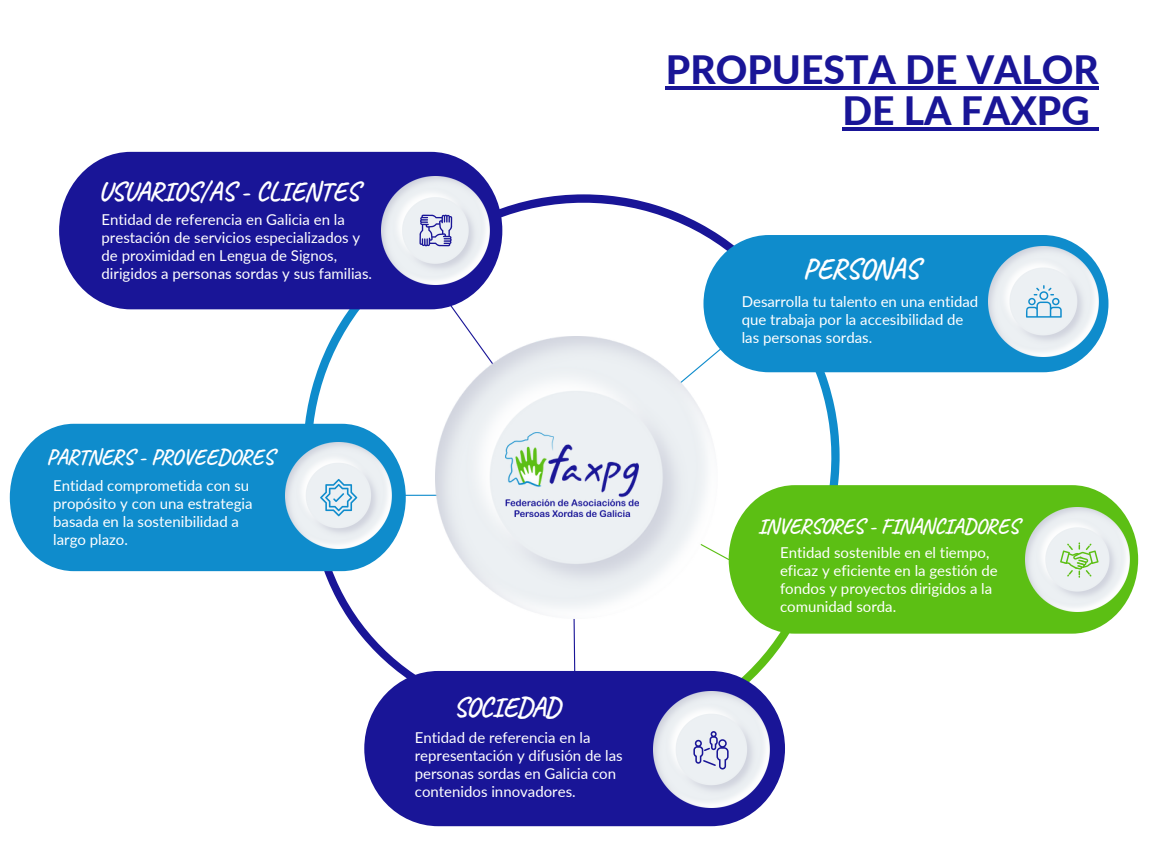
<style>
.page{position:relative;width:1152px;height:864px;background:#fff}
.page>*{position:absolute;margin:0;border:0;box-sizing:border-box;transform-origin:0 0}
.t1{font:800 39px/40.5px "Lato";color:#191597;text-align:right}
.t2{font:700 28.2px "Caveat";color:#fff}
.t3{font:700 27px "Caveat";letter-spacing:-.025em;color:#fff}
.t4{font:700 26.1px "Caveat";color:#fff}
.t5{font:700 21.45px "Caveat";color:#fff}
.t6{font:700 20.85px "Caveat";color:#fff}
.t7{font:15px/18px "Lato";color:#fff}
</style>
<div class="page">
<svg style="left:718px;top:561px;width:71px;height:209px"></svg>
<svg style="left:409px;top:151px;width:347px;height:186px"></svg>
<svg style="left:213px;top:239px;width:310px;height:253px"></svg>
<svg style="left:310px;top:492px;width:126px;height:212px"></svg>
<hr style="left:391px;top:495px;width:115px;height:1px;background:#0f8ccc">
<svg style="left:573px;top:619px;width:3px;height:52px"></svg>
<div style="left:364px;top:671px;width:421px;height:155px;background:#191597;border-radius:76px"></div>
<svg style="left:729px;top:485px;width:409px;height:149px;background:#67c324"></svg>
<svg style="left:59px;top:152px;width:443px;height:157px;background:#28249e"></svg>
<div style="left:703px;top:235px;width:405px;height:137px;background:#0f8ccc;border-radius:67px"></div>
<svg style="left:575px;top:319px;width:288px;height:184px"></svg>
<img style="left:989px;top:246px;width:110px;height:111px">
<svg style="left:434px;top:283px;width:110px;height:151px"></svg>
<svg style="left:717px;top:509px;width:13px;height:52px"></svg>
<img style="left:436px;top:337px;width:281px;height:276px">
<svg style="left:1026px;top:285px;width:36px;height:33px"></svg>
<img style="left:1026px;top:508px;width:104px;height:104px">
<svg style="left:1060px;top:542px;width:39px;height:36px"></svg>
<img style="left:382px;top:177px;width:108px;height:108px">
<svg style="left:419px;top:215px;width:33px;height:31px"></svg>
<img style="left:653px;top:691px;width:117px;height:117px">
<svg style="left:693px;top:731px;width:36px;height:39px"></svg>
<img style="left:506px;top:432px;width:133px;height:85px">
<svg style="left:10px;top:424px;width:396px;height:147px;background:#2395d0"></svg>
<img style="left:285px;top:443px;width:106px;height:105px">
<svg style="left:320px;top:479px;width:37px;height:37px"></svg>
<hr style="left:666px;top:87px;width:433px;height:3px;background:#191597">
<hr style="left:842px;top:127px;width:248px;height:4px;background:#191597">
<svg style="left:1090px;top:127px;width:9px;height:4px"></svg>
<h3 class="t4" style="left:99px;top:175px;width:262px">USUARIOS/AS - CLIENTES</h3>
<p class="t7" style="left:102px;top:210px;width:272px">Entidad de referencia en Galicia en la prestación de servicios especializados y de proximidad en Lengua de Signos, dirigidos a personas sordas y sus familias.</p>
<h3 class="t5" style="left:46px;top:443px;width:229px">PARTNERS - PROVEEDORES</h3>
<p class="t7" style="left:53px;top:476px;width:201px">Entidad comprometida con su propósito y con una estrategia basada en la sostenibilidad a largo plazo.</p>
<h3 class="t3" style="left:454px;top:690px;width:108px">SOCIEDAD</h3>
<p class="t7" style="left:415px;top:728px;width:209px">Entidad de referencia en la representación y difusión de las personas sordas en Galicia con contenidos innovadores.</p>
<h1 class="t1" style="left:666px;top:49px;width:435px">PROPUESTA DE VALOR<br>DE LA FAXPG</h1>
<h2 class="t2" style="left:803px;top:251px;width:117px">PERSONAS</h2>
<p class="t7" style="left:742px;top:293px;width:238px">Desarrolla tu talento en una entidad que trabaja por la accesibilidad de las personas sordas.</p>
<h3 class="t6" style="left:758px;top:513px;width:262px">INVERSORES - FINANCIADORES</h3>
<p class="t7" style="left:780px;top:543px;width:219px">Entidad sostenible en el tiempo, eficaz y eficiente en la gestión de fondos y proyectos dirigidos a la comunidad sorda.</p>
</div>
